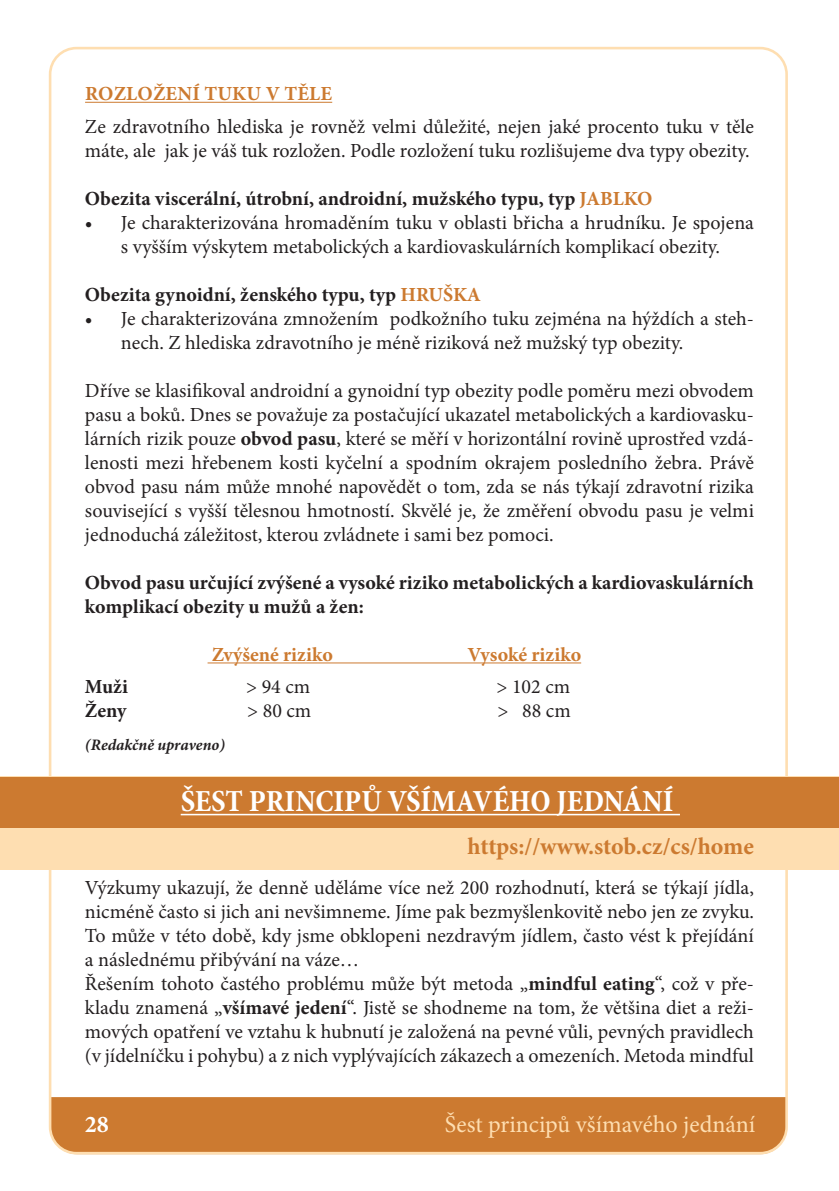
<style>
.page{position:relative;width:839px;height:1191px;background:#fff}
.page>*{position:absolute;margin:0;border:0;box-sizing:border-box;transform-origin:0 0}
.t1{font:700 condensed 31px "Minion Pro";color:#fff}
.t2{font:24px "Minion Pro";color:#fedeb1}
.t3{font:700 24px "Minion Pro";color:#cc7a30}
.t4{font:700 24px "Minion Pro";color:#fff}
.t5{font:20px/24px "Minion Pro";color:#231f20}
.t6{font:700 20px/24px "Minion Pro";color:#231f20}
.t7{font:700 20px "Minion Pro";letter-spacing:.01em;color:#cc7a30}
.t8{font:italic 700 16px "Minion Pro";letter-spacing:-.005em;color:#231f20}
.s1{color:#cc7a30}
.s2{font-weight:700}
</style>
<div class="page">
<svg style="left:50px;top:1097px;width:734px;height:57px;background:#ce7f36"></svg>
<hr style="left:85px;top:102px;width:247px;height:1px;background:#cc7a30">
<hr style="left:208px;top:662px;width:373px;height:1px;background:#cc7a30">
<div style="left:0;top:776px;width:839px;height:93px;background:#fedeb1"></div>
<div style="left:0;top:777px;width:839px;height:51px;background:#cc7a30"></div>
<hr style="left:181px;top:814px;width:499px;height:1px;background:#fff">
<p class="t7" style="left:85px;top:80px;width:249px">Rozložení tuku v těle</p>
<p class="t5" style="left:85px;top:114px;width:670px">Ze zdravotního hlediska je rovněž velmi důležité, nejen jaké procento tuku v těle máte, ale jak je váš tuk rozložen. Podle rozložení tuku rozlišujeme dva typy obezity.</p>
<p class="t6" style="left:85px;top:186px;width:537px">Obezita viscerální, útrobní, androidní, mužského typu, typ <span class="s1">JABLKO</span></p>
<p class="t5" style="left:85px;top:210px;width:670px;text-align:center">• Je charakterizována hromaděním tuku v oblasti břicha a hrudníku. Je spojena s vyšším výskytem metabolických a kardiovaskulárních komplikací obezity.</p>
<p class="t6" style="left:85px;top:282px;width:372px">Obezita gynoidní, ženského typu, typ <span class="s1">HRUŠKA</span></p>
<p class="t5" style="left:121px;top:306px;width:634px;text-indent:-36px">• Je charakterizována zmnožením podkožního tuku zejména na hýždích a steh&shy;nech. Z hlediska zdravotního je méně riziková než mužský typ obezity.</p>
<p class="t5" style="left:85px;top:378px;width:671px;text-align:justify">Dříve se klasifikoval androidní a gynoidní typ obezity podle poměru mezi obvodem pasu a boků. Dnes se považuje za postačující ukazatel metabolických a kardiovasku&shy;lárních rizik pouze <span class="s2">obvod pasu</span>, které se měří v horizontální rovině uprostřed vzdá&shy;lenosti mezi hřebenem kosti kyčelní a spodním okrajem posledního žebra. Právě obvod pasu nám může mnohé napovědět o tom, zda se nás týkají zdravotní rizika související s vyšší tělesnou hmotností. Skvělé je, že změření obvodu pasu je velmi jednoduchá záležitost, kterou zvládnete i sami bez pomoci.</p>
<p class="t6" style="left:85px;top:570px;width:670px">Obvod pasu určující zvýšené a vysoké riziko metabolických a kardiovaskulárních komplikací obezity u mužů a žen:</p>
<p class="t7" style="left:212px;top:640px;width:123px">Zvýšené riziko</p>
<p class="t7" style="left:467px;top:640px;width:115px">Vysoké riziko</p>
<p class="t6" style="left:85px;top:675px;width:45px">Muži</p>
<p class="t5" style="left:246px;top:675px;width:66px">&gt; 94 cm</p>
<p class="t5" style="left:496px;top:675px;width:75px">&gt; 102 cm</p>
<p class="t6" style="left:85px;top:699px;width:44px">Ženy</p>
<p class="t5" style="left:247px;top:699px;width:66px">&gt; 80 cm</p>
<p class="t5" style="left:497px;top:699px;width:75px">&gt; 88 cm</p>
<p class="t8" style="left:85px;top:733px;width:141px">(Redakčně upraveno)</p>
<h1 class="t1" style="left:181px;top:780px;width:494px">ŠEST PRINCIPŮ VŠÍMAVÉHO JEDNÁNÍ</h1>
<p class="t3" style="left:468px;top:829px;width:288px">https://www.stob.cz/cs/home</p>
<p class="t5" style="left:85px;top:875px;width:671px">Výzkumy ukazují, že denně uděláme více než 200 rozhodnutí, která se týkají jídla, nicméně často si jich ani nevšimneme. Jíme pak bezmyšlenkovitě nebo jen ze zvyku.<br>To může v této době, kdy jsme obklopeni nezdravým jídlem, často vést k přejídání a následnému přibývání na váze…<br>Řešením tohoto častého problému může být metoda „<span class="s2">mindful eating</span>“, což v pře&shy;kladu znamená „<span class="s2">všímavé jedení</span>“. Jistě se shodneme na tom, že většina diet a reži&shy;mových opatření ve vztahu k hubnutí je založená na pevné vůli, pevných pravidlech (v jídelníčku i pohybu) a z nich vyplývajících zákazech a omezeních. Metoda mindful</p>
<p class="t4" style="left:85px;top:1107px;width:25px">28</p>
<p class="t2" style="left:445px;top:1108px;width:312px">Šest principů všímavého jednání</p>
</div>
